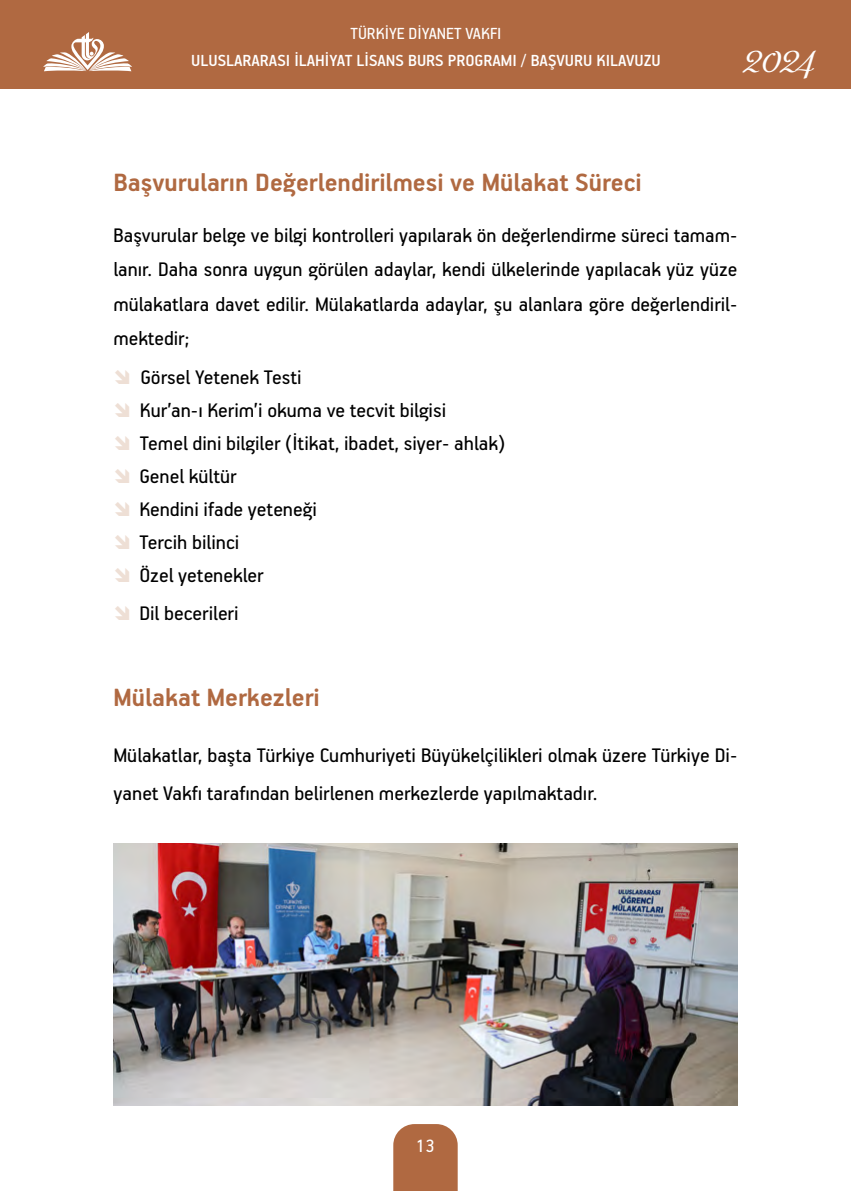
<style>
.page{position:relative;width:851px;height:1191px;background:#fff}
.page>*{position:absolute;margin:0;border:0;box-sizing:border-box;transform-origin:0 0}
.t1{font:34.8px "Aphrodite Pro";color:#fff}
.t2{font:700 28px "PF Handbook Pro";color:#b06941}
.t3{font:22px/33.2px "PF Handbook Pro";color:#000}
.t4{font:20px "PF Handbook Pro";color:#fff}
.t5{font:500 18px "PF Handbook Pro";color:#fff}
.t6{font:18px "PF Handbook Pro";color:#fff}
</style>
<div class="page">
<img style="left:113px;top:843px;width:624px;height:263px">
<div style="left:0;top:0;width:850px;height:88px;background:#b06941"></div>
<div style="left:393px;top:1124px;width:64px;height:67px;background:#b06941"></div>
<svg style="left:43px;top:32px;width:89px;height:39px"></svg>
<p class="t6" style="left:350px;top:22px;width:152px">TÜRKİYE DİYANET VAKFI</p>
<p class="t5" style="left:191px;top:49px;width:471px">ULUSLARARASI İLAHİYAT LİSANS BURS PROGRAMI / BAŞVURU KILAVUZU</p>
<h1 class="t1" style="left:743px;top:39px;width:72px">2024</h1>
<p class="t2" style="left:113px;top:166px;width:530px">Başvuruların Değerlendirilmesi ve Mülakat Süreci</p>
<p class="t3" style="left:113px;top:218px;width:625px;line-height:34.2px;text-align:justify">Başvurular belge ve bilgi kontrolleri yapılarak ön değerlendirme süreci tamam&shy;lanır. Daha sonra uygun görülen adaylar, kendi ülkelerinde yapılacak yüz yüze mülakatlara davet edilir. Mülakatlarda adaylar, şu alanlara göre değerlendiril&shy;mektedir;</p>
<p class="t3" style="left:139px;top:359px;width:367px">Görsel Yetenek Testi<br>Kur’an-ı Kerim’i okuma ve tecvit bilgisi<br>Temel dini bilgiler (İtikat, ibadet, siyer- ahlak)<br>Genel kültür<br>Kendini ifade yeteneği<br>Tercih bilinci<br>Özel yetenekler</p>
<p class="t3" style="left:139px;top:596px;width:101px">Dil becerileri</p>
<p class="t2" style="left:113px;top:681px;width:208px">Mülakat Merkezleri</p>
<p class="t3" style="left:113px;top:735px;width:625px;line-height:38.2px">Mülakatlar, başta Türkiye Cumhuriyeti Büyükelçilikleri olmak üzere Türkiye Di&shy;yanet Vakfı tarafından belirlenen merkezlerde yapılmaktadır.</p>
<p class="t4" style="left:416px;top:1134px;width:20px">13</p>
</div>
